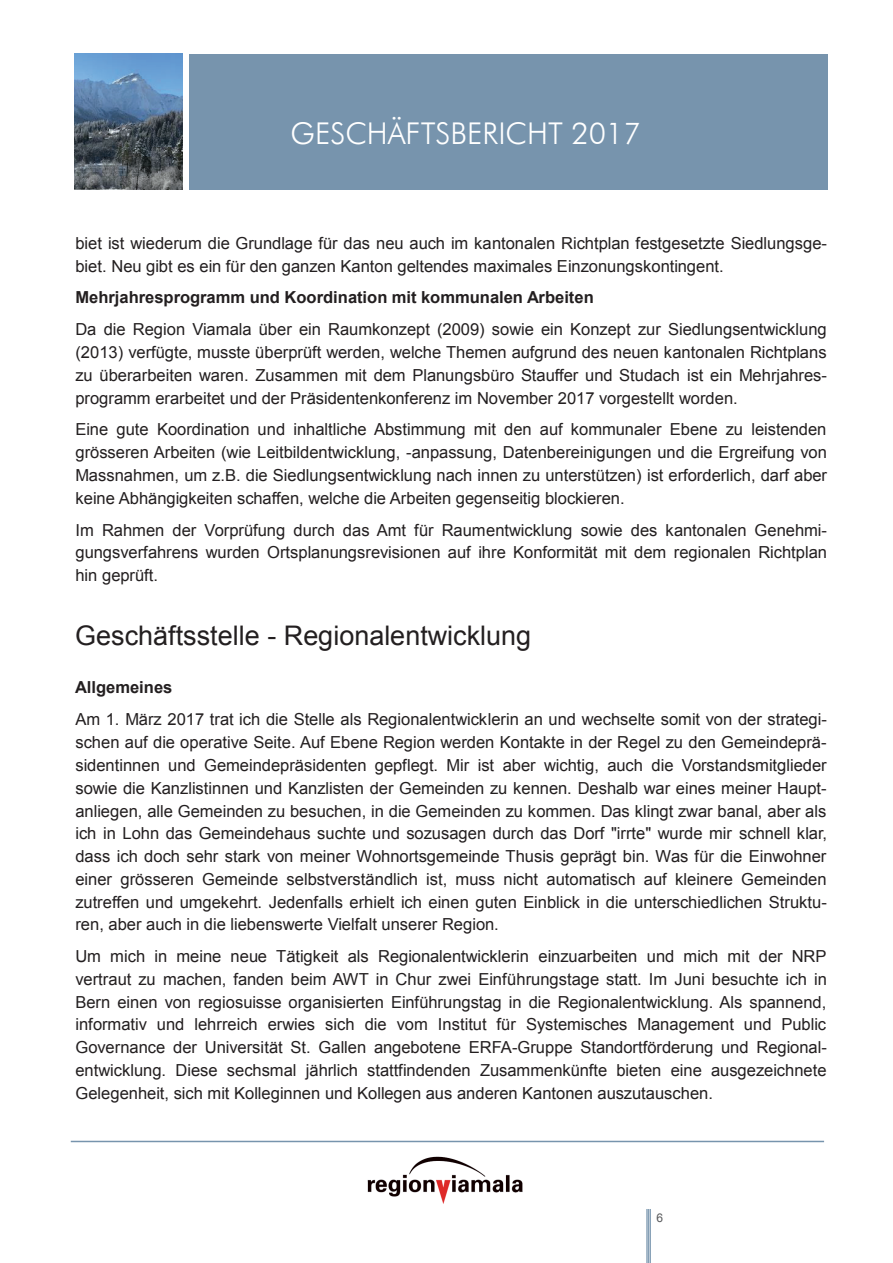
<style>
.page{position:relative;width:893px;height:1263px;background:#fff}
.page>*{position:absolute;margin:0;border:0;box-sizing:border-box;transform-origin:0 0}
.t1{font:300 30px "Futura BT";color:#fff}
.t2{font:28.5px "Arial";color:#fff}
.t3{font:27px "Arial";color:#231f20}
.t4{font:25.5px "Arial";color:#fff}
.t5{font:16.5px/22.8px "Arial";color:#231f20;text-align:justify}
.t6{font:700 16.5px "Arial";color:#231f20}
.t7{font:12px "Arial";color:#57585a}
</style>
<div class="page">
<div style="left:189px;top:54px;width:639px;height:135px;background:#7794ad"></div>
<img style="left:368px;top:1156px;width:155px;height:48px">
<hr style="left:71px;top:1141px;width:753px;height:1px;background:#7794ad">
<hr style="left:646px;top:1209px;width:2px;height:54px;background:#7794ad">
<hr style="left:648px;top:1209px;width:1px;height:54px;background:#7794ad">
<hr style="left:650px;top:1209px;width:1px;height:54px;background:#7794ad">
<img style="left:75px;top:54px;width:108px;height:135px">
<h2 class="t2" style="left:608px;top:100px;width:65px">2017</h2>
<h1 class="t1" style="left:291px;top:115px;width:352px">GESCHÄFTSBERICHT 2017</h1>
<h3 class="t4" style="left:307px;top:120px;width:277px">JAHRESBERICHT 2016</h3>
<p class="t5" style="left:75px;top:232px;width:753px">biet ist wiederum die Grundlage für das neu auch im kantonalen Richtplan festgesetzte Siedlungsge&shy;biet. Neu gibt es ein für den ganzen Kanton geltendes maximales Einzonungskontingent.</p>
<p class="t6" style="left:75px;top:286px;width:520px">Mehrjahresprogramm und Koordination mit kommunalen Arbeiten</p>
<p class="t5" style="left:75px;top:318px;width:753px">Da die Region Viamala über ein Raumkonzept (2009) sowie ein Konzept zur Siedlungsentwicklung (2013) verfügte, musste überprüft werden, welche Themen aufgrund des neuen kantonalen Richtplans zu überarbeiten waren. Zusammen mit dem Planungsbüro Stauffer und Studach ist ein Mehrjahres&shy;programm erarbeitet und der Präsidentenkonferenz im November 2017 vorgestellt worden.</p>
<p class="t5" style="left:75px;top:418px;width:753px">Eine gute Koordination und inhaltliche Abstimmung mit den auf kommunaler Ebene zu leistenden grösseren Arbeiten (wie Leitbildentwicklung, -anpassung, Datenbereinigungen und die Ergreifung von Massnahmen, um z.B. die Siedlungsentwicklung nach innen zu unterstützen) ist erforderlich, darf aber keine Abhängigkeiten schaffen, welche die Arbeiten gegenseitig blockieren.</p>
<p class="t5" style="left:75px;top:518px;width:753px">Im Rahmen der Vorprüfung durch das Amt für Raumentwicklung sowie des kantonalen Genehmi&shy;gungsverfahrens wurden Ortsplanungsrevisionen auf ihre Konformität mit dem regionalen Richtplan hin geprüft.</p>
<h3 class="t3" style="left:75px;top:617px;width:458px">Geschäftsstelle - Regionalentwicklung</h3>
<p class="t6" style="left:75px;top:676px;width:99px">Allgemeines</p>
<p class="t5" style="left:75px;top:708px;width:753px">Am 1. März 2017 trat ich die Stelle als Regionalentwicklerin an und wechselte somit von der strategi&shy;schen auf die operative Seite. Auf Ebene Region werden Kontakte in der Regel zu den Gemeindeprä&shy;sidentinnen und Gemeindepräsidenten gepflegt. Mir ist aber wichtig, auch die Vorstandsmitglieder sowie die Kanzlistinnen und Kanzlisten der Gemeinden zu kennen. Deshalb war eines meiner Haupt&shy;anliegen, alle Gemeinden zu besuchen, in die Gemeinden zu kommen. Das klingt zwar banal, aber als ich in Lohn das Gemeindehaus suchte und sozusagen durch das Dorf "irrte" wurde mir schnell klar, dass ich doch sehr stark von meiner Wohnortsgemeinde Thusis geprägt bin. Was für die Einwohner einer grösseren Gemeinde selbstverständlich ist, muss nicht automatisch auf kleinere Gemeinden zutreffen und umgekehrt. Jedenfalls erhielt ich einen guten Einblick in die unterschiedlichen Struktu&shy;ren, aber auch in die liebenswerte Vielfalt unserer Region.</p>
<p class="t5" style="left:75px;top:945px;width:753px">Um mich in meine neue Tätigkeit als Regionalentwicklerin einzuarbeiten und mich mit der NRP vertraut zu machen, fanden beim AWT in Chur zwei Einführungstage statt. Im Juni besuchte ich in Bern einen von regiosuisse organisierten Einführungstag in die Regionalentwicklung. Als spannend, informativ und lehrreich erwies sich die vom Institut für Systemisches Management und Public Governance der Universität St. Gallen angebotene ERFA-Gruppe Standortförderung und Regional&shy;entwicklung. Diese sechsmal jährlich stattfindenden Zusammenkünfte bieten eine ausgezeichnete Gelegenheit, sich mit Kolleginnen und Kollegen aus anderen Kantonen auszutauschen.</p>
<p class="t7" style="left:657px;top:1210px;width:8px">6</p>
</div>
